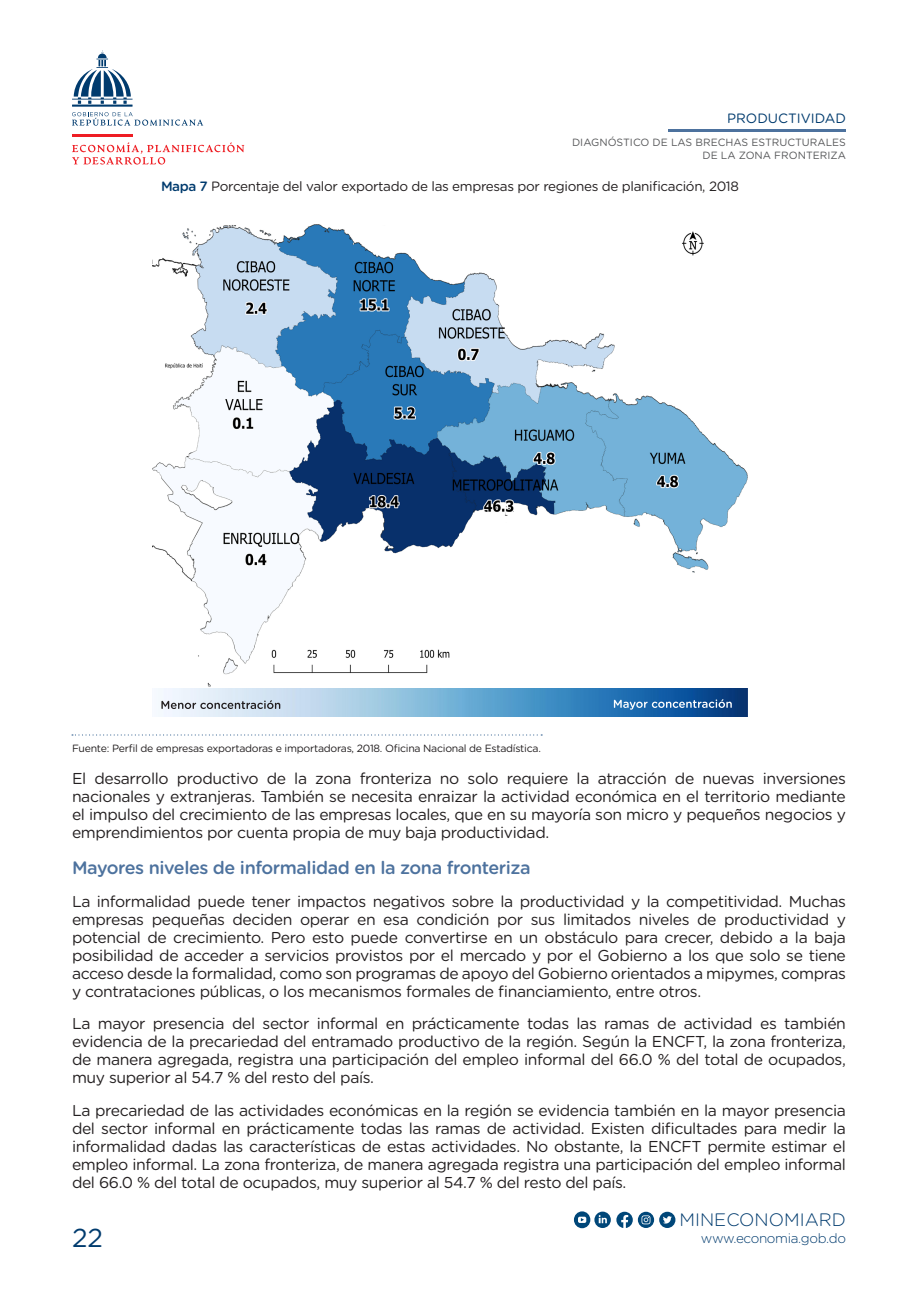
<style>
.page{position:relative;width:918px;height:1296px;background:#fff}
.page>*{position:absolute;margin:0;border:0;box-sizing:border-box;transform-origin:0 0}
.t1{font:25.95px "Gotham Rounded";color:#003b6e}
.Sub_acapites{font:500 18px "Gotham Rounded";letter-spacing:-.025em;color:#4d729e}
.t2{font:300 18px "Gotham Rounded";color:#003b6e}
.Body{font:15.75px/18px "Gotham Rounded";letter-spacing:-.025em;color:#231f20;text-align:justify}
.Titulos_tablas_y_gra{font:13.5px "Gotham Rounded";letter-spacing:-.025em;color:#231f20}
.t3{font:300 13.5px "Gotham Rounded";letter-spacing:-.025em;color:#003b6e}
.t4{font:13.5px "Gotham Rounded";color:#003b6e}
.Fuente_gráficos{font:10.5px "Gotham Rounded";letter-spacing:-.025em;color:#231f20}
.t5{font:10.5px/12.6px "Gotham Rounded";color:#57585a;text-align:right}
.s1{font-weight:500;color:#003b6e}
</style>
<div class="page">
<svg style="left:574px;top:1211px;width:101px;height:17px"></svg>
<hr style="left:668px;top:129px;width:178px;height:3px;background:#4d729e">
<hr style="left:72px;top:105px;width:61px;height:2px;background:#003b6e">
<svg style="left:72px;top:50px;width:61px;height:54px"></svg>
<hr style="left:72px;top:134px;width:61px;height:2px;background:#ee1d23">
<svg style="left:72px;top:112px;width:131px;height:14px"></svg>
<svg style="left:72px;top:142px;width:172px;height:23px"></svg>
<svg style="left:72px;top:734px;width:470px;height:2px"></svg>
<img style="left:158px;top:688px;width:589px;height:29px">
<svg style="left:161px;top:700px;width:119px;height:9px"></svg>
<svg style="left:614px;top:699px;width:118px;height:11px"></svg>
<img style="left:153px;top:224px;width:594px;height:463px">
<p class="t4" style="left:727px;top:109px;width:120px">PRODUCTIVIDAD</p>
<p class="t5" style="left:572px;top:136px;width:275px">DIAGNÓSTICO DE LAS BRECHAS ESTRUCTURALES<br>DE LA ZONA FRONTERIZA</p>
<p class="Titulos_tablas_y_gra" style="left:161px;top:177px;width:579px"><span class="s1">Mapa 7</span> Porcentaje del valor exportado de las empresas por regiones de planificación, 2018</p>
<p class="Fuente_gráficos" style="left:72px;top:741px;width:470px">Fuente: Perfil de empresas exportadoras e importadoras, 2018. Oficina Nacional de Estadística.</p>
<p class="Body" style="left:72px;top:769px;width:776px">El desarrollo productivo de la zona fronteriza no solo requiere la atracción de nuevas inversiones nacionales y extranjeras. También se necesita enraizar la actividad económica en el territorio mediante el impulso del crecimiento de las empresas locales, que en su mayoría son micro y pequeños negocios y emprendimientos por cuenta propia de muy baja productividad.</p>
<p class="Sub_acapites" style="left:72px;top:855px;width:460px">Mayores niveles de informalidad en la zona fronteriza</p>
<p class="Body" style="left:72px;top:892px;width:776px">La informalidad puede tener impactos negativos sobre la productividad y la competitividad. Muchas empresas pequeñas deciden operar en esa condición por sus limitados niveles de productividad y potencial de crecimiento. Pero esto puede convertirse en un obstáculo para crecer, debido a la baja posibilidad de acceder a servicios provistos por el mercado y por el Gobierno a los que solo se tiene acceso desde la formalidad, como son programas de apoyo del Gobierno orientados a mipymes, compras y contrataciones públicas, o los mecanismos formales de financiamiento, entre otros.</p>
<p class="Body" style="left:72px;top:1014px;width:776px">La mayor presencia del sector informal en prácticamente todas las ramas de actividad es también evidencia de la precariedad del entramado productivo de la región. Según la ENCFT, la zona fronteriza, de manera agregada, registra una participación del empleo informal del 66.0 % del total de ocupados, muy superior al 54.7 % del resto del país.</p>
<p class="Body" style="left:72px;top:1100px;width:776px">La precariedad de las actividades económicas en la región se evidencia también en la mayor presencia del sector informal en prácticamente todas las ramas de actividad. Existen dificultades para medir la informalidad dadas las características de estas actividades. No obstante, la ENCFT permite estimar el empleo informal. La zona fronteriza, de manera agregada registra una participación del empleo informal del 66.0 % del total de ocupados, muy superior al 54.7 % del resto del país.</p>
<p class="t2" style="left:680px;top:1208px;width:168px">MINECONOMIARD</p>
<h1 class="t1" style="left:72px;top:1220px;width:33px">22</h1>
<p class="t3" style="left:701px;top:1230px;width:147px">www.economia.gob.do</p>
</div>
